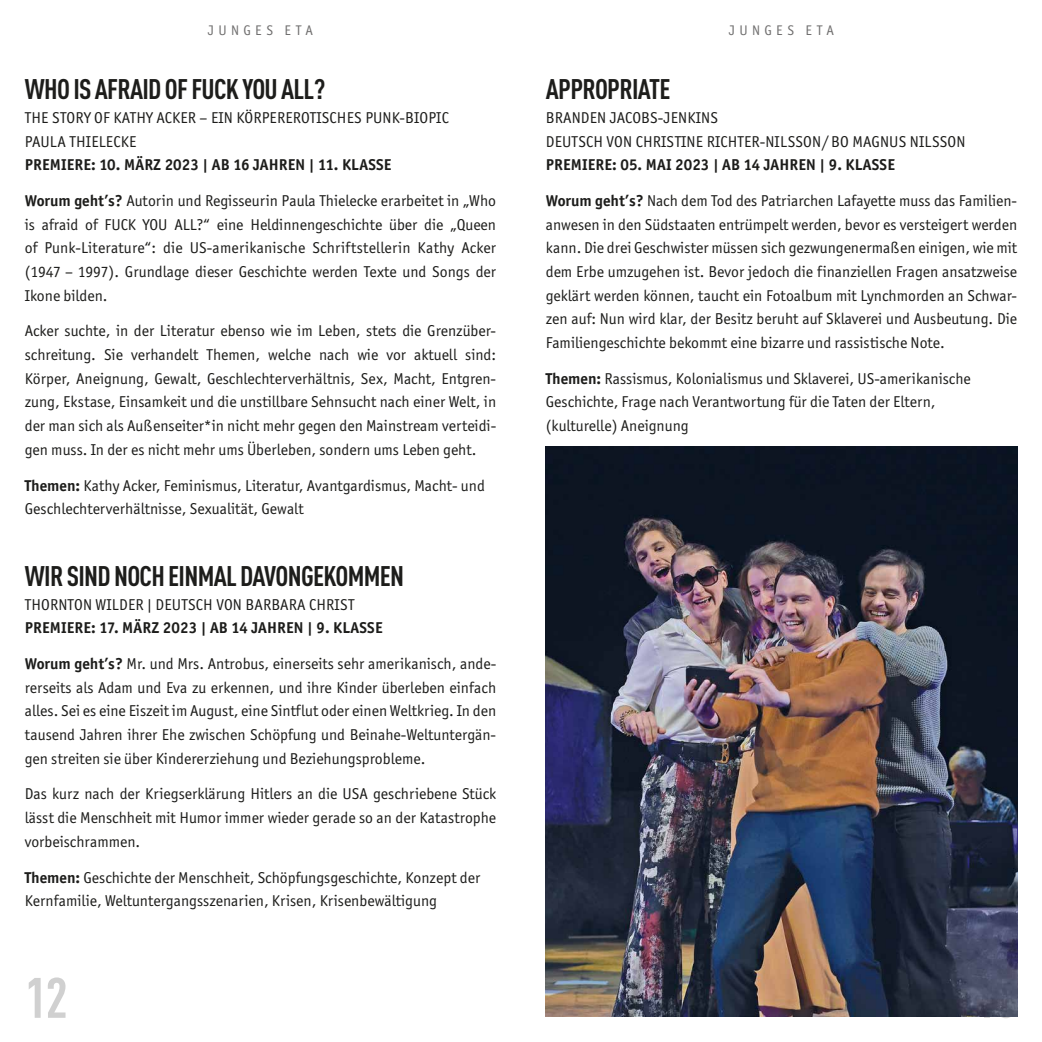
<style>
.page{position:relative;width:1042px;height:1042px;background:#fff}
.page>*{position:absolute;margin:0;border:0;box-sizing:border-box;transform-origin:0 0}
.t1{font:700 condensed 56px "DIN Pro";color:#d0d0d0}
.t2{font:700 condensed 28px "DIN Pro";letter-spacing:-.025em;color:#1d1d1b}
.t3{font:15.75px/23.6px "Officina Sans ITC Std";color:#1d1d1b}
.t4{font:700 15.75px "Officina Sans ITC Std";letter-spacing:.01em;color:#1d1d1b}
.t5{font:14px "Officina Sans ITC Std";letter-spacing:.305em;color:#706f6f}
.s1{font-weight:700}
</style>
<div class="page">
<img style="left:546px;top:446px;width:471px;height:570px">
<p class="t5" style="left:208px;top:22px;width:106px">JUNGES ETA</p>
<p class="t5" style="left:729px;top:22px;width:106px">JUNGES ETA</p>
<h2 class="t2" style="left:25px;top:69px;width:302px">WHO IS AFRAID OF FUCK YOU ALL?</h2>
<p class="t3" style="left:25px;top:106px;width:426px">THE STORY OF KATHY ACKER – EIN KÖRPEREROTISCHES PUNK-BIOPIC<br>PAULA THIELECKE</p>
<p class="t4" style="left:25px;top:155px;width:368px">PREMIERE: 10. MÄRZ 2023 | AB 16 JAHREN | 11. KLASSE</p>
<p class="t3" style="left:25px;top:189px;width:473px;text-align:justify"><span class="s1">Worum geht’s?</span> Autorin und Regisseurin Paula Thielecke erarbeitet in „Who is afraid of FUCK YOU ALL?“ eine Heldinnengeschichte über die „Queen of Punk-Literature“: die US-amerikanische Schriftstellerin Kathy Acker (1947 – 1997). Grundlage dieser Geschichte werden Texte und Songs der Ikone bilden.</p>
<p class="t3" style="left:25px;top:319px;width:473px;text-align:justify">Acker suchte, in der Literatur ebenso wie im Leben, stets die Grenzüber&shy;schreitung. Sie verhandelt Themen, welche nach wie vor aktuell sind:<br>Körper, Aneignung, Gewalt, Geschlechterverhältnis, Sex, Macht, Entgren&shy;zung, Ekstase, Einsamkeit und die unstillbare Sehnsucht nach einer Welt, in der man sich als Außenseiter*in nicht mehr gegen den Mainstream verteidi&shy;gen muss. In der es nicht mehr ums Überleben, sondern ums Leben geht.</p>
<p class="t3" style="left:25px;top:473px;width:461px"><span class="s1">Themen:</span> Kathy Acker, Feminismus, Literatur, Avantgardismus, Macht- und<br>Geschlechterverhältnisse, Sexualität, Gewalt</p>
<h2 class="t2" style="left:25px;top:555px;width:381px">WIR SIND NOCH EINMAL DAVONGEKOMMEN</h2>
<p class="t3" style="left:25px;top:592px;width:331px">THORNTON WILDER | DEUTSCH VON BARBARA CHRIST</p>
<p class="t4" style="left:25px;top:618px;width:359px">PREMIERE: 17. MÄRZ 2023 | AB 14 JAHREN | 9. KLASSE</p>
<p class="t3" style="left:25px;top:652px;width:473px;text-align:justify"><span class="s1">Worum geht’s?</span> Mr. und Mrs. Antrobus, einerseits sehr amerikanisch, ande&shy;rerseits als Adam und Eva zu erkennen, und ihre Kinder überleben einfach alles. Sei es eine Eiszeit im August, eine Sintflut oder einen Weltkrieg. In den tausend Jahren ihrer Ehe zwischen Schöpfung und Beinahe-Weltuntergän&shy;gen streiten sie über Kindererziehung und Beziehungsprobleme.</p>
<p class="t3" style="left:25px;top:782px;width:473px;text-align:justify">Das kurz nach der Kriegserklärung Hitlers an die USA geschriebene Stück lässt die Menschheit mit Humor immer wieder gerade so an der Katastrophe vorbeischrammen.</p>
<p class="t3" style="left:25px;top:865px;width:457px"><span class="s1">Themen:</span> Geschichte der Menschheit, Schöpfungsgeschichte, Konzept der<br>Kernfamilie, Weltuntergangsszenarien, Krisen, Krisenbewältigung</p>
<h1 class="t1" style="left:25px;top:957px;width:45px">12</h1>
<h2 class="t2" style="left:546px;top:69px;width:126px">APPROPRIATE</h2>
<p class="t3" style="left:546px;top:106px;width:421px">BRANDEN JACOBS-JENKINS<br>DEUTSCH VON CHRISTINE RICHTER-NILSSON/ BO MAGNUS NILSSON</p>
<p class="t4" style="left:546px;top:155px;width:351px">PREMIERE: 05. MAI 2023 | AB 14 JAHREN | 9. KLASSE</p>
<p class="t3" style="left:546px;top:189px;width:473px;text-align:justify"><span class="s1">Worum geht’s?</span> Nach dem Tod des Patriarchen Lafayette muss das Familien&shy;anwesen in den Südstaaten entrümpelt werden, bevor es versteigert werden kann. Die drei Geschwister müssen sich gezwungenermaßen einigen, wie mit dem Erbe umzugehen ist. Bevor jedoch die finanziellen Fragen ansatzweise geklärt werden können, taucht ein Fotoalbum mit Lynchmorden an Schwar&shy;zen auf: Nun wird klar, der Besitz beruht auf Sklaverei und Ausbeutung. Die Familiengeschichte bekommt eine bizarre und rassistische Note.</p>
<p class="t3" style="left:546px;top:366px;width:426px"><span class="s1">Themen:</span> Rassismus, Kolonialismus und Sklaverei, US-amerikanische<br>Geschichte, Frage nach Verantwortung für die Taten der Eltern, (kulturelle) Aneignung</p>
</div>
